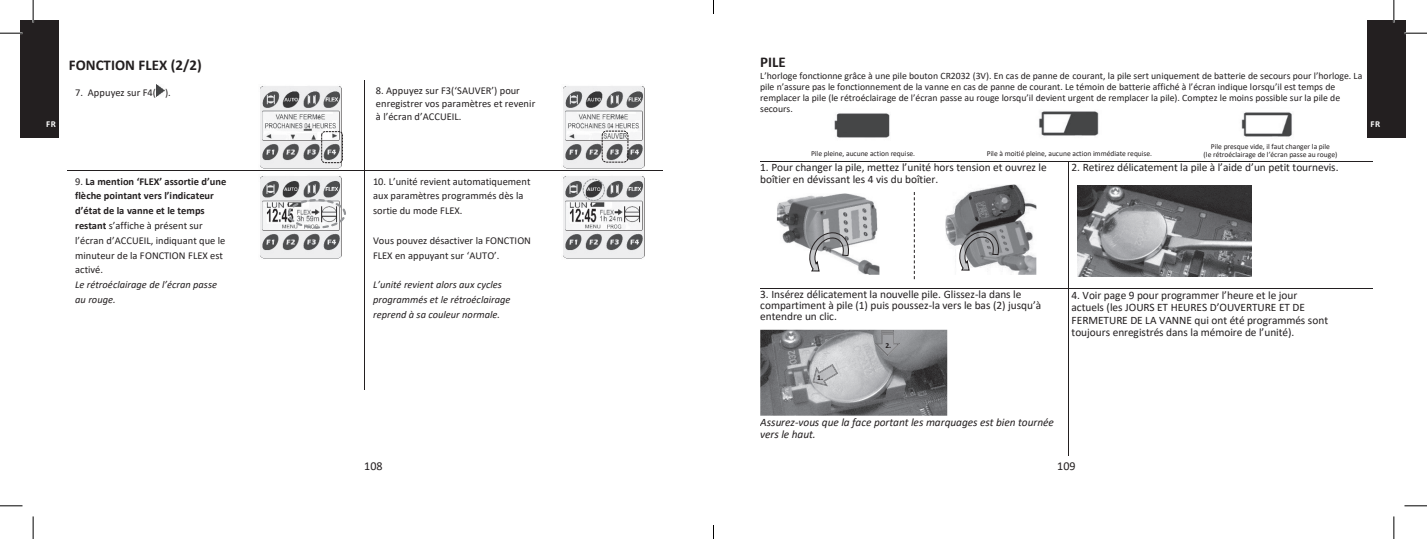
<style>
.page{position:relative;width:1427px;height:539px;background:#fff}
.page>*{position:absolute;margin:0;border:0;box-sizing:border-box;transform-origin:0 0}
.t1{font:700 15px "Calibri";color:#231f20}
.t2{font:12px "Calibri";color:#231f20}
.t3{font:11.4px/12.5px "Calibri";letter-spacing:-.005em;color:#231f20}
.t4{font:italic 11.4px/12.5px "Calibri";letter-spacing:-.005em;color:#231f20}
.t5{font:10.5px/12.9px "Calibri";color:#231f20}
.t6{font:700 10.5px/14.7px "Calibri";color:#231f20}
.t7{font:italic 10.5px/14.7px "Calibri";color:#231f20}
.t8{font:9.75px/10.8px "Calibri";color:#231f20}
.t9{font:700 9px "Calibri";color:#fff}
.t10{font:7.5px/7.4px "Calibri";color:#231f20;text-align:center}
.t11{font:700 7.5px "Calibri";color:#231f20}
.s1{font-weight:400}
</style>
<div class="page">
<hr style="left:365px;top:84px;width:1px;height:85px;background:#231f20">
<hr style="left:67px;top:169px;width:170px;height:1px;background:#231f20">
<hr style="left:238px;top:169px;width:127px;height:1px;background:#231f20">
<hr style="left:365px;top:169px;width:181px;height:1px;background:#231f20">
<hr style="left:546px;top:169px;width:117px;height:1px;background:#231f20">
<hr style="left:365px;top:174px;width:1px;height:215px;background:#231f20">
<svg style="left:156px;top:84px;width:9px;height:12px"></svg>
<img style="left:260px;top:86px;width:83px;height:83px">
<img style="left:563px;top:86px;width:82px;height:83px">
<img style="left:260px;top:176px;width:83px;height:83px">
<img style="left:563px;top:176px;width:82px;height:83px">
<div style="left:321px;top:131px;width:22px;height:32px;border:1px dashed #231f20;border-radius:3px"></div>
<div style="left:288px;top:199px;width:58px;height:29px;border:2px dashed #939598;border-radius:50%"></div>
<div style="left:583px;top:179px;width:22px;height:22px;border:1px dashed #939598;border-radius:50%"></div>
<div style="left:602px;top:131px;width:26px;height:31px;border:1px dashed #231f20;border-radius:4px"></div>
<hr style="left:760px;top:160px;width:204px;height:1px;background:#231f20">
<hr style="left:965px;top:160px;width:103px;height:1px;background:#231f20">
<hr style="left:1069px;top:160px;width:99px;height:1px;background:#231f20">
<hr style="left:1169px;top:160px;width:204px;height:1px;background:#231f20">
<hr style="left:1068px;top:161px;width:1px;height:127px;background:#231f20">
<hr style="left:760px;top:288px;width:308px;height:1px;background:#231f20">
<hr style="left:1069px;top:288px;width:304px;height:1px;background:#231f20">
<hr style="left:1068px;top:289px;width:1px;height:166px;background:#231f20">
<img style="left:777px;top:193px;width:102px;height:81px">
<img style="left:945px;top:184px;width:91px;height:90px">
<img style="left:760px;top:329px;width:187px;height:86px">
<svg style="left:808px;top:231px;width:42px;height:40px"></svg>
<svg style="left:959px;top:230px;width:41px;height:41px;background:#96979a"></svg>
<svg style="left:914px;top:192px;width:1px;height:88px"></svg>
<img style="left:1078px;top:185px;width:174px;height:91px">
<img style="left:812px;top:363px;width:26px;height:23px">
<img style="left:813px;top:364px;width:24px;height:21px">
<img style="left:874px;top:330px;width:27px;height:26px">
<img style="left:876px;top:330px;width:23px;height:25px">
<img style="left:834px;top:113px;width:56px;height:25px">
<img style="left:1039px;top:111px;width:60px;height:25px">
<img style="left:1241px;top:112px;width:51px;height:25px">
<div style="left:1368px;top:20px;width:38px;height:117px;background:#231f20"></div>
<div style="left:20px;top:20px;width:39px;height:117px;background:#231f20"></div>
<hr style="left:0;top:32px;width:22px;height:2px;background:#fff">
<hr style="left:1404px;top:32px;width:23px;height:2px;background:#fff">
<hr style="left:32px;top:0;width:2px;height:22px;background:#fff">
<hr style="left:1393px;top:0;width:2px;height:22px;background:#fff">
<svg style="left:0;top:33px;width:22px;height:1px"></svg>
<svg style="left:1404px;top:33px;width:23px;height:1px"></svg>
<svg style="left:0;top:505px;width:22px;height:1px"></svg>
<svg style="left:1404px;top:505px;width:23px;height:1px"></svg>
<svg style="left:33px;top:0;width:1px;height:22px"></svg>
<svg style="left:33px;top:516px;width:1px;height:22px"></svg>
<svg style="left:1394px;top:0;width:1px;height:22px"></svg>
<svg style="left:1394px;top:516px;width:1px;height:22px"></svg>
<svg style="left:713px;top:0;width:1px;height:14px"></svg>
<svg style="left:713px;top:525px;width:1px;height:13px"></svg>
<h1 class="t1" style="left:760px;top:52px;width:27px">PILE</h1>
<p class="t8" style="left:760px;top:70px;width:604px">L’horloge fonctionne grâce à une pile bouton CR2032 (3V). En cas de panne de courant, la pile sert uniquement de batterie de secours pour l’horloge. La pile n’assure pas le fonctionnement de la vanne en cas de panne de courant. Le témoin de batterie affiché à l’écran indique lorsqu’il est temps de remplacer la pile (le rétroéclairage de l’écran passe au rouge lorsqu’il devient urgent de remplacer la pile). Comptez le moins possible sur la pile de secours.</p>
<p class="t10" style="left:811px;top:150px;width:106px">Pile pleine, aucune action requise.</p>
<p class="t10" style="left:987px;top:150px;width:167px">Pile à moitié pleine, aucune action immédiate requise.</p>
<p class="t10" style="left:1203px;top:143px;width:135px">Pile presque vide, il faut changer la pile<br>(le rétroéclairage de l’écran passe au rouge)</p>
<p class="t3" style="left:760px;top:161px;width:288px">1. Pour changer la pile, mettez l’unité hors tension et ouvrez le boîtier en dévissant les 4 vis du boîtier.</p>
<p class="t3" style="left:1071px;top:161px;width:269px">2. Retirez délicatement la pile à l’aide d’un petit tournevis.</p>
<h1 class="t1" style="left:69px;top:54px;width:134px">FONCTION FLEX (2/2)</h1>
<p class="t5" style="left:75px;top:86px;width:97px">7. Appuyez sur F4( ).</p>
<p class="t5" style="left:376px;top:84px;width:161px">8. Appuyez sur F3(‘SAUVER’) pour enregistrer vos paramètres et revenir à l’écran d’ACCUEIL.</p>
<p class="t9" style="left:46px;top:117px;width:11px">FR</p>
<p class="t9" style="left:1371px;top:117px;width:11px">FR</p>
<p class="t5" style="left:373px;top:173px;width:159px;line-height:14.7px">10. L’unité revient automatiquement aux paramètres programmés dès la sortie du mode FLEX.</p>
<p class="t5" style="left:373px;top:232px;width:159px;line-height:14.9px">Vous pouvez désactiver la FONCTION<br>FLEX en appuyant sur ‘AUTO’.</p>
<p class="t7" style="left:373px;top:276px;width:139px">L’unité revient alors aux cycles programmés et le rétroéclairage reprend à sa couleur normale.</p>
<p class="t6" style="left:75px;top:174px;width:153px"><span class="s1">9.</span> La mention ‘FLEX’ assortie d’une flèche pointant vers l’indicateur d’état de la vanne et le temps restant <span class="s1">s’affiche à présent sur l’écran d’ACCUEIL, indiquant que le minuteur de la FONCTION FLEX est activé.</span></p>
<p class="t7" style="left:75px;top:276px;width:144px">Le rétroéclairage de l’écran passe au rouge.</p>
<p class="t3" style="left:760px;top:288px;width:283px;line-height:10.9px">3. Insérez délicatement la nouvelle pile. Glissez-la dans le compartiment à pile (1) puis poussez-la vers le bas (2) jusqu’à entendre un clic.</p>
<p class="t3" style="left:1071px;top:288px;width:258px">4. Voir page 9 pour programmer l’heure et le jour actuels (les JOURS ET HEURES D’OUVERTURE ET DE FERMETURE DE LA VANNE qui ont été programmés sont toujours enregistrés dans la mémoire de l’unité).</p>
<p class="t11" style="left:817px;top:372px;width:7px">1.</p>
<p class="t11" style="left:885px;top:340px;width:7px">2.</p>
<p class="t2" style="left:364px;top:457px;width:20px">108</p>
<p class="t4" style="left:760px;top:414px;width:295px">Assurez-vous que la face portant les marquages est bien tournée vers le haut.</p>
<p class="t2" style="left:1057px;top:457px;width:20px">109</p>
</div>
